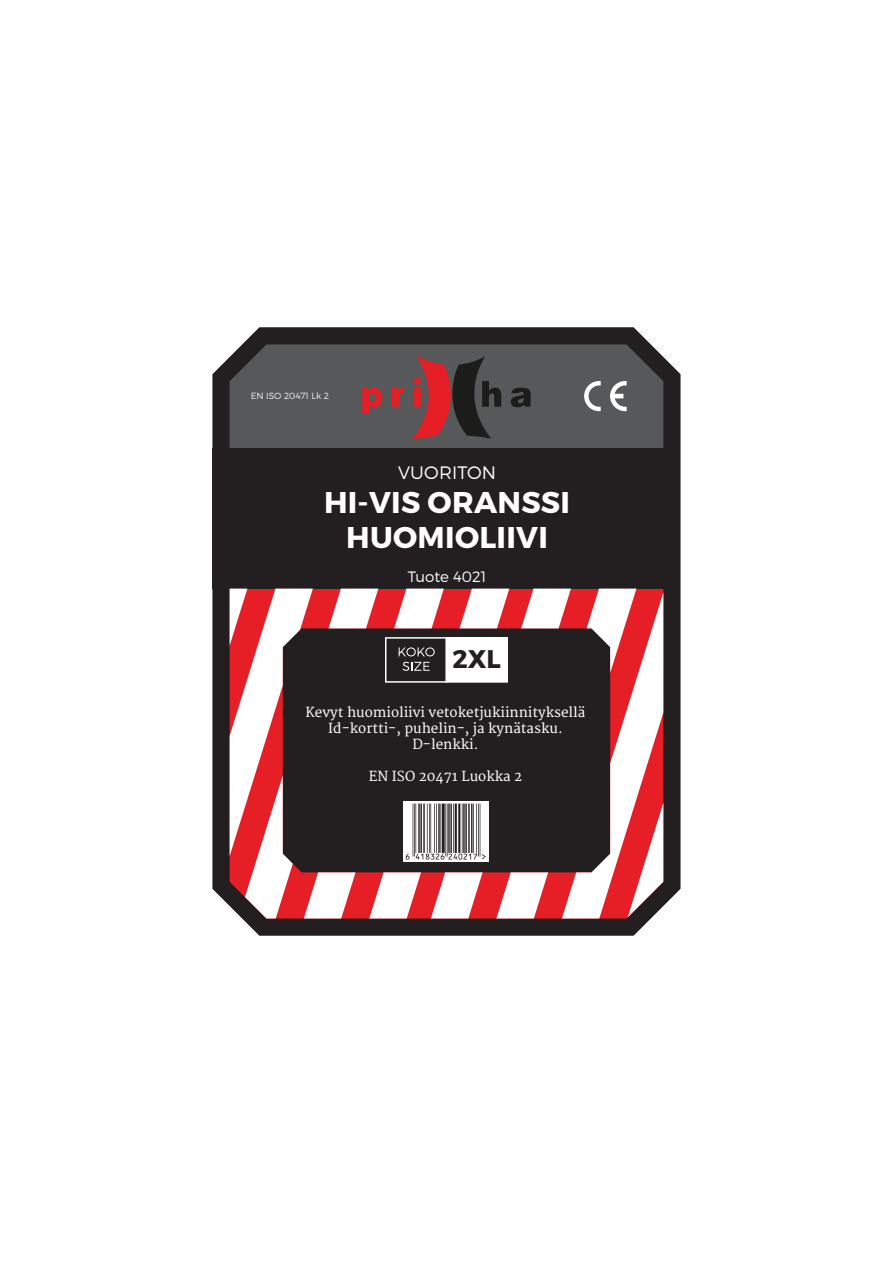
<style>
.page{position:relative;width:893px;height:1263px;background:#fff}
.page>*{position:absolute;margin:0;border:0;box-sizing:border-box;transform-origin:0 0}
.Product_name{font:700 30px/34.5px "Montserrat";letter-spacing:.01em;color:#fff;text-align:center}
.product_size{font:700 25.5px "Montserrat";color:#231f20}
.Light_title{font:300 18px "Montserrat";letter-spacing:.01em;color:#fff}
.Product_number{font:300 15px "Montserrat";color:#fff}
.Product_description{font:13.5px/16.2px "Merriweather";color:#fff;text-align:center}
.EN_ISO_heading{font:300 9px "Montserrat";color:#f2f3f4}
</style>
<div class="page">
<svg style="left:213px;top:327px;width:467px;height:608px;fill:#57585a"></svg>
<svg style="left:362px;top:387px;width:20px;height:27px"></svg>
<svg style="left:511px;top:387px;width:20px;height:21px"></svg>
<svg style="left:392px;top:388px;width:12px;height:19px"></svg>
<svg style="left:412px;top:355px;width:90px;height:85px"></svg>
<div style="left:414px;top:378px;width:7px;height:7px;background:#e61e25;border-radius:50%"></div>
<div style="left:213px;top:448px;width:467px;height:141px;background:#231f20"></div>
<svg style="left:584px;top:381px;width:17px;height:30px"></svg>
<svg style="left:610px;top:381px;width:17px;height:30px"></svg>
<svg style="left:230px;top:589px;width:436px;height:329px"></svg>
<p class="EN_ISO_heading" style="left:251px;top:390px;width:80px">EN ISO 20471 Lk 2</p>
<p class="Light_title" style="left:398px;top:461px;width:100px">VUORITON</p>
<p class="Product_name" style="left:324px;top:486px;width:248px">HI-VIS ORANSSI<br>HUOMIOLIIVI</p>
<p class="Product_number" style="left:408px;top:568px;width:80px">Tuote 4021</p>
<p class="product_size" style="left:453px;top:643px;width:50px">2XL</p>
<p class="Product_description" style="left:306px;top:704px;width:281px">Kevyt huomioliivi vetoketjukiinnityksellä</p>
<p class="Product_description" style="left:328px;top:720px;width:236px">Id-kortti-, puhelin-, ja kynätasku.<br>D-lenkki.</p>
<p class="Product_description" style="left:369px;top:769px;width:155px">EN ISO 20471 Luokka 2</p>
</div>
